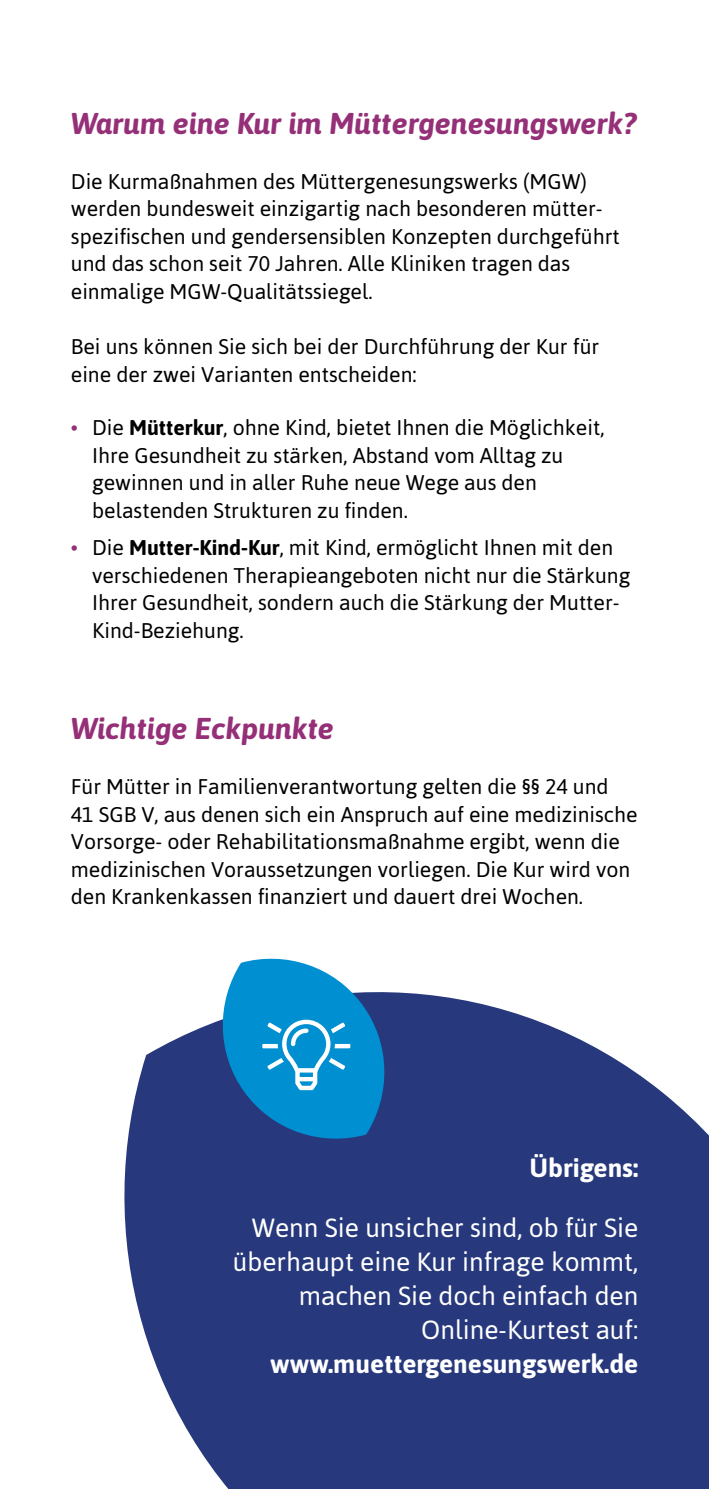
<style>
.page{position:relative;width:709px;height:1489px;background:#fff}
.page>*{position:absolute;margin:0;border:0;box-sizing:border-box;transform-origin:0 0}
.Headline_1{font:italic 700 30px "Asap";color:#953078}
.Hinweis{font:26.25px/33.8px "Asap";color:#fff;text-align:right}
.Hinweis-2{font:700 26.25px "Asap";color:#fff}
.Fließtext_8_5pt{font:21.25px/27.5px "Asap";color:#000}
.Liste_8_5pt{font:21.25px/27.5px "Asap";color:#000}
.s1{color:#953078}
.s2{font-weight:700}
</style>
<div class="page">
<svg style="left:124px;top:992px;width:585px;height:496px;background:#3a4b88"></svg>
<svg style="left:708px;top:992px;width:1px;height:85px"></svg>
<svg style="left:216px;top:958px;width:175px;height:188px;background:#2b8bc5"></svg>
<h1 class="Headline_1" style="left:71px;top:102px;width:567px">Warum eine Kur im Müttergenesungswerk?</h1>
<p class="Fließtext_8_5pt" style="left:71px;top:167px;width:550px">Die Kurmaßnahmen des Müttergenesungswerks (MGW) -werden bundesweit einzigartig nach besonderen mütter&shy;spezifischen und gendersensiblen Konzepten durchgeführt und das schon seit 70 Jahren. Alle Kliniken tragen das -einmalige MGW-Qualitätssiegel.</p>
<p class="Fließtext_8_5pt" style="left:71px;top:332px;width:530px">Bei uns können Sie sich bei der Durchführung der Kur für eine der zwei Varianten entscheiden:</p>
<p class="Liste_8_5pt" style="left:92px;top:414px;width:514px;text-indent:-21px"><span class="s1">•</span> Die <span class="s2">Mütterkur</span>, ohne Kind, bietet Ihnen die Möglichkeit, Ihre Gesundheit zu stärken, Abstand vom Alltag zu gewinnen und in aller Ruhe neue Wege aus den -belastenden Strukturen zu finden.</p>
<p class="Liste_8_5pt" style="left:92px;top:534px;width:539px;text-indent:-21px"><span class="s1">•</span> Die <span class="s2">Mutter-Kind-Kur</span>, mit Kind, ermöglicht Ihnen mit den verschiedenen Therapieangeboten nicht nur die Stärkung Ihrer Gesundheit, sondern auch die Stärkung der Mutter-Kind-Beziehung.</p>
<h1 class="Headline_1" style="left:71px;top:707px;width:265px">Wichtige Eckpunkte</h1>
<p class="Fließtext_8_5pt" style="left:71px;top:772px;width:568px">Für Mütter in Familienverantwortung gelten die §§ 24 und<br>41 SGB V, aus denen sich ein Anspruch auf eine medizinische Vorsorge- oder Rehabilitationsmaßnahme ergibt, wenn die medizinischen Voraussetzungen vorliegen. Die Kur wird von den Krankenkassen finanziert und dauert drei Wochen.</p>
<p class="Hinweis-2" style="left:529px;top:1149px;width:110px">Übrigens:</p>
<p class="Hinweis" style="left:233px;top:1210px;width:407px">Wenn Sie unsicher sind, ob für Sie überhaupt eine Kur infrage kommt, machen Sie doch einfach den<br>Online-Kurtest auf: <span class="s2">www.muettergenesungswerk.de</span></p>
</div>
